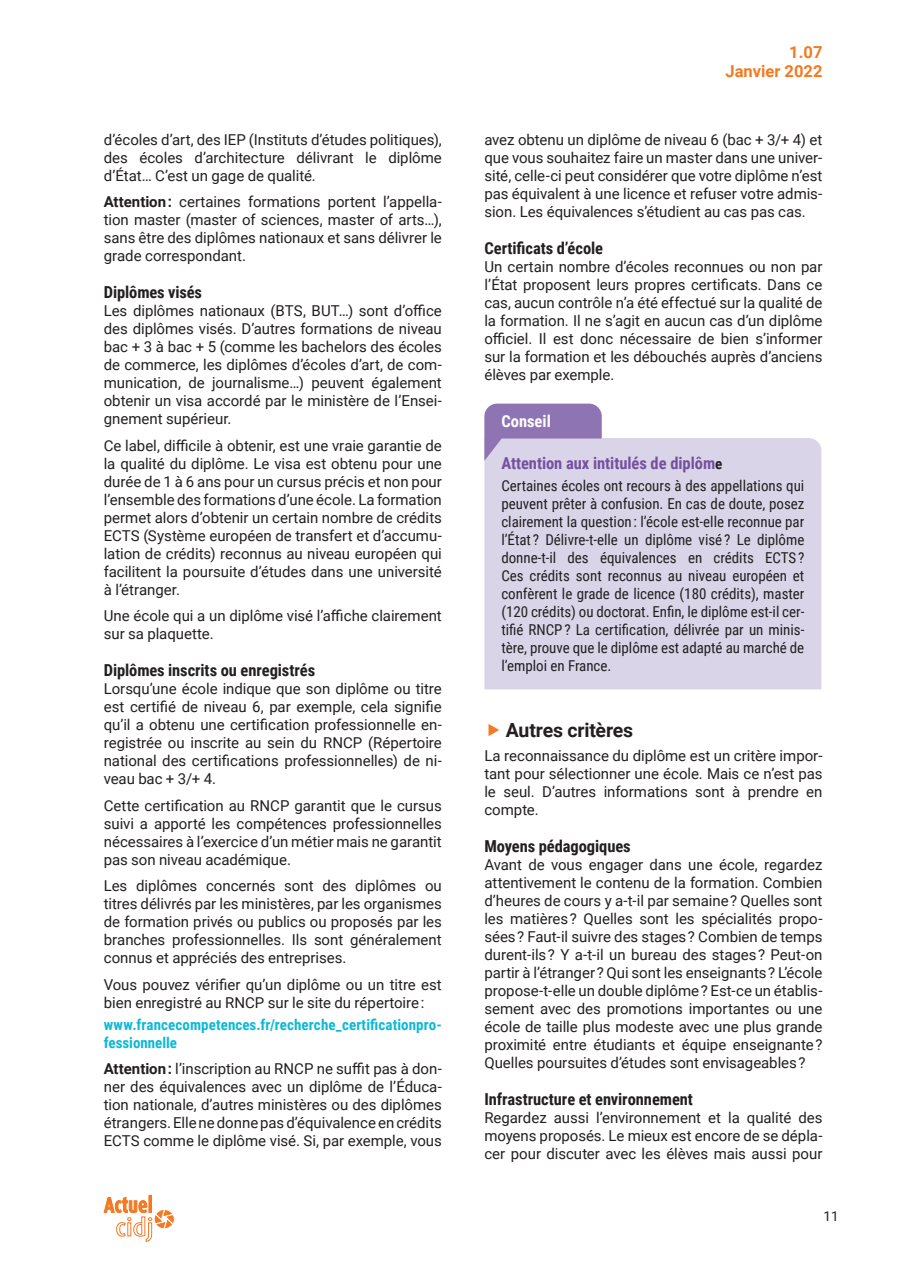
<style>
.page{position:relative;width:905px;height:1275px;background:#fff}
.page>*{position:absolute;margin:0;border:0;box-sizing:border-box;transform-origin:0 0}
.t1{font:700 19.5px "Roboto";letter-spacing:-.01em;color:#231f20}
.t2{font:700 16.5px "Roboto Condensed";letter-spacing:-.005em;color:#231f20}
.t3{font:700 16.5px "Roboto Condensed";letter-spacing:-.005em;color:#74519f}
.t4{font:700 16.5px/19.8px "Roboto";color:#f47921;text-align:right}
.t5{font:700 16.5px "Roboto Condensed";color:#fff}
.t6{font:15px/18px "Roboto";letter-spacing:-.005em;color:#231f20;text-align:justify}
.t7{font:15px/18px "Roboto Condensed";letter-spacing:-.005em;color:#231f20;text-align:justify}
.t8{font:700 15px/18px "Roboto Condensed";letter-spacing:.005em;color:#0db9d6}
.t9{font:13.5px "Roboto";color:#231f20}
.s1{font-weight:700}
.s2{font-size:15px;color:#231f20}
</style>
<div class="page">
<svg style="left:103px;top:1195px;width:72px;height:47px"></svg>
<div style="left:484px;top:438px;width:337px;height:251px;background:#dad4e8"></div>
<svg style="left:484px;top:404px;width:118px;height:57px;background:#ab98c6"></svg>
<p class="t6" style="left:104px;top:130px;width:340px">d’écoles d’art, des IEP (Instituts d’études politiques), des écoles d’architecture délivrant le diplôme d’État… C’est un gage de qualité.</p>
<p class="t6" style="left:104px;top:192px;width:340px"><span class="s1">Attention :</span> certaines formations portent l’appella&shy;tion master (master of sciences, master of arts…), sans être des diplômes nationaux et sans délivrer le grade correspondant.</p>
<p class="t2" style="left:104px;top:281px;width:100px">Diplômes visés</p>
<p class="t6" style="left:104px;top:301px;width:340px">Les diplômes nationaux (BTS, BUT…) sont d’office des diplômes visés. D’autres formations de niveau bac + 3 à bac + 5 (comme les bachelors des écoles de commerce, les diplômes d’écoles d’art, de com&shy;munication, de journalisme…) peuvent également obtenir un visa accordé par le ministère de l’Ensei&shy;gnement supérieur.</p>
<p class="t6" style="left:104px;top:436px;width:340px">Ce label, difficile à obtenir, est une vraie garantie de la qualité du diplôme. Le visa est obtenu pour une durée de 1 à 6 ans pour un cursus précis et non pour l’ensemble des formations d’une école. La formation permet alors d’obtenir un certain nombre de crédits ECTS (Système européen de transfert et d’accumu&shy;lation de crédits) reconnus au niveau européen qui facilitent la poursuite d’études dans une université à l’étranger.</p>
<p class="t6" style="left:104px;top:606px;width:340px">Une école qui a un diplôme visé l’affiche clairement sur sa plaquette.</p>
<p class="t2" style="left:104px;top:659px;width:213px">Diplômes inscrits ou enregistrés</p>
<p class="t6" style="left:104px;top:679px;width:340px">Lorsqu’une école indique que son diplôme ou titre est certifié de niveau 6, par exemple, cela signifie qu’il a obtenu une certification professionnelle en&shy;registrée ou inscrite au sein du RNCP (Répertoire national des certifications professionnelles) de ni&shy;veau bac + 3/+ 4.</p>
<p class="t6" style="left:104px;top:796px;width:340px">Cette certification au RNCP garantit que le cursus suivi a apporté les compétences professionnelles nécessaires à l’exercice d’un métier mais ne garantit pas son niveau académique.</p>
<p class="t6" style="left:104px;top:876px;width:340px">Les diplômes concernés sont des diplômes ou titres délivrés par les ministères, par les organismes de formation privés ou publics ou proposés par les branches professionnelles. Ils sont généralement connus et appréciés des entreprises.</p>
<p class="t6" style="left:104px;top:975px;width:340px">Vous pouvez vérifier qu’un diplôme ou un titre est bien enregistré au RNCP sur le site du répertoire :</p>
<p class="t8" style="left:104px;top:1015px;width:340px">www.francecompetences.fr/recherche_certificationpro&shy;fessionnelle</p>
<p class="t6" style="left:104px;top:1059px;width:340px"><span class="s1">Attention :</span> l’inscription au RNCP ne suffit pas à don&shy;ner des équivalences avec un diplôme de l’Éduca&shy;tion nationale, d’autres ministères ou des diplômes étrangers. Elle ne donne pas d’équivalence en crédits ECTS comme le diplôme visé. Si, par exemple, vous</p>
<p class="t4" style="left:725px;top:41px;width:98px">1.07<br>Janvier 2022</p>
<p class="t6" style="left:484px;top:130px;width:340px">avez obtenu un diplôme de niveau 6 (bac + 3/+ 4) et que vous souhaitez faire un master dans une univer&shy;sité, celle-ci peut considérer que votre diplôme n’est pas équivalent à une licence et refuser votre admis&shy;sion. Les équivalences s’étudient au cas pas cas.</p>
<p class="t2" style="left:484px;top:236px;width:120px">Certificats d’école</p>
<p class="t6" style="left:484px;top:257px;width:340px">Un certain nombre d’écoles reconnues ou non par l’État proposent leurs propres certificats. Dans ce cas, aucun contrôle n’a été effectué sur la qualité de la formation. Il ne s’agit en aucun cas d’un diplôme officiel. Il est donc nécessaire de bien s’informer sur la formation et les débouchés auprès d’anciens élèves par exemple.</p>
<p class="t5" style="left:501px;top:409px;width:51px">Conseil</p>
<p class="t3" style="left:501px;top:451px;width:222px">Attention aux intitulés de diplôm<span class="s2">e</span></p>
<p class="t7" style="left:501px;top:476px;width:304px">Certaines écoles ont recours à des appellations qui peuvent prêter à confusion. En cas de doute, posez clairement la question : l’école est-elle reconnue par l’État ? Délivre-t-elle un diplôme visé ? Le diplôme donne-t-il des équivalences en crédits ECTS ?<br>Ces crédits sont reconnus au niveau européen et confèrent le grade de licence (180 crédits), master (120 crédits) ou doctorat. Enfin, le diplôme est-il cer&shy;tifié RNCP ? La certification, délivrée par un minis&shy;tère, prouve que le diplôme est adapté au marché de l’emploi en France.</p>
<h1 class="t1" style="left:506px;top:716px;width:129px">Autres critères</h1>
<p class="t6" style="left:484px;top:746px;width:340px">La reconnaissance du diplôme est un critère impor&shy;tant pour sélectionner une école. Mais ce n’est pas le seul. D’autres informations sont à prendre en compte.</p>
<p class="t2" style="left:484px;top:835px;width:148px">Moyens pédagogiques</p>
<p class="t6" style="left:484px;top:855px;width:340px">Avant de vous engager dans une école, regardez attentivement le contenu de la formation. Combien d’heures de cours y a-t-il par semaine ? Quelles sont les matières ? Quelles sont les spécialités propo&shy;sées ? Faut-il suivre des stages ? Combien de temps durent-ils ? Y a-t-il un bureau des stages ? Peut-on partir à l’étranger ? Qui sont les enseignants ? L’école propose-t-elle un double diplôme ? Est-ce un établis&shy;sement avec des promotions importantes ou une école de taille plus modeste avec une plus grande proximité entre étudiants et équipe enseignante ?<br>Quelles poursuites d’études sont envisageables ?</p>
<p class="t2" style="left:484px;top:1088px;width:210px">Infrastructure et environnement</p>
<p class="t6" style="left:484px;top:1108px;width:340px">Regardez aussi l’environnement et la qualité des moyens proposés. Le mieux est encore de se dépla&shy;cer pour discuter avec les élèves mais aussi pour</p>
<p class="t9" style="left:823px;top:1206px;width:17px">11</p>
</div>
